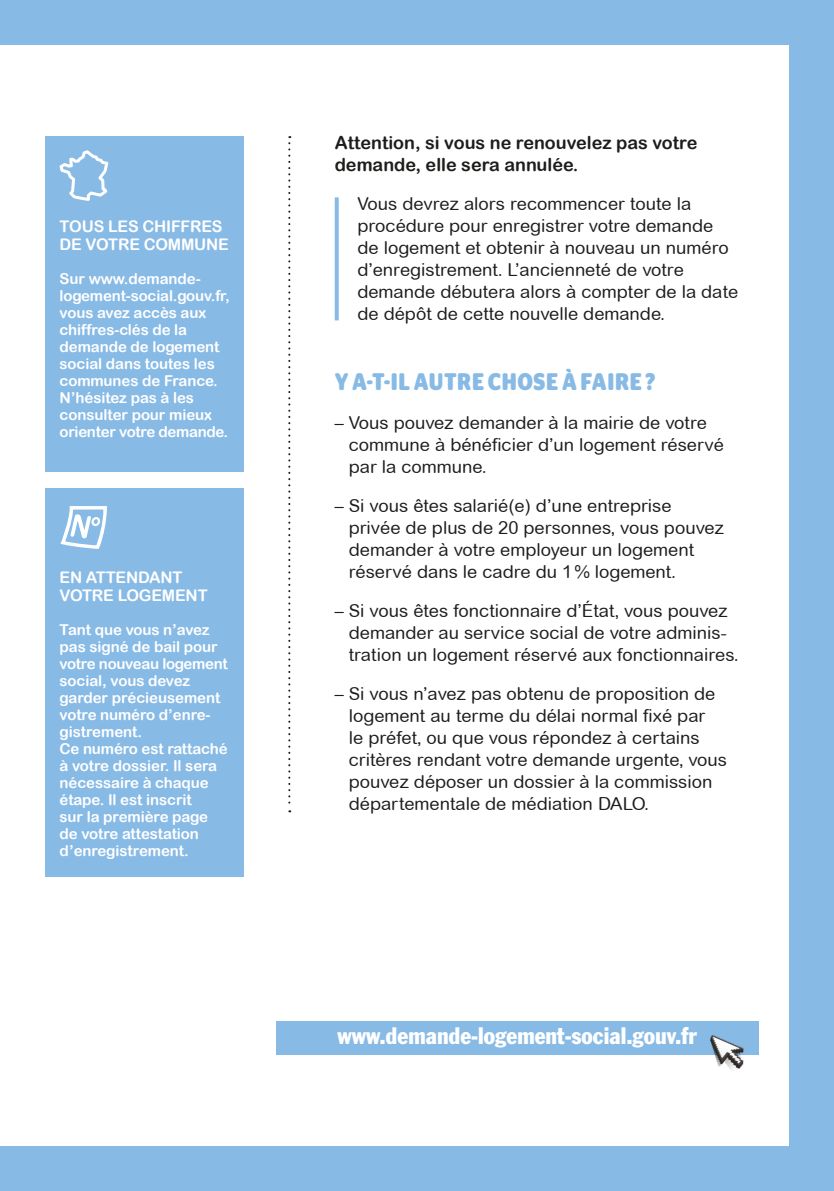
<style>
.page{position:relative;width:834px;height:1191px;background:#fff}
.page>*{position:absolute;margin:0;border:0;box-sizing:border-box;transform-origin:0 0}
.t1{font:700 24px "Stag Sans Round";letter-spacing:.03em;color:#88bae6;scale:.85 1}
.t2{font:condensed 23.4px "Franklin Gothic Std";color:#fff}
.t3{font:18px/22px "Arial Rounded MT";color:#1d1d1b}
.t4{font:18px/22px "Arial Rounded MT Bold";color:#1d1d1b}
.t5{font:16px/18px "Arial Rounded MT Bold";letter-spacing:-.01em;color:#fff}
.t6{font:15px/17px "Arial Rounded MT Bold";letter-spacing:-.005em;color:#fff}
</style>
<div class="page">
<div style="left:0;top:0;width:833px;height:1191px;background:#88bae6"></div>
<div style="left:0;top:45px;width:788px;height:1100px;background:#fff"></div>
<svg style="left:334px;top:197px;width:4px;height:123px"></svg>
<svg style="left:288px;top:136px;width:2px;height:676px"></svg>
<div style="left:275px;top:1021px;width:483px;height:33px;background:#88bae6"></div>
<img style="left:708px;top:1035px;width:46px;height:35px">
<div style="left:45px;top:136px;width:199px;height:335px;background:#88bae6"></div>
<div style="left:45px;top:488px;width:199px;height:389px;background:#88bae6"></div>
<svg style="left:59px;top:150px;width:50px;height:51px"></svg>
<svg style="left:60px;top:506px;width:47px;height:43px"></svg>
<p class="t5" style="left:60px;top:217px;width:171px">TOUS LES CHIFFRES<br>DE VOTRE COMMUNE</p>
<p class="t6" style="left:60px;top:270px;width:172px">Sur www.demande&shy;logement-social.gouv.fr, vous avez accès aux chiffres-clés de la demande de logement social dans toutes les communes de France.<br>N’hésitez pas à les consulter pour mieux orienter votre demande.</p>
<p class="t5" style="left:60px;top:568px;width:149px">EN ATTENDANT<br>VOTRE LOGEMENT</p>
<p class="t6" style="left:60px;top:621px;width:170px">Tant que vous n’avez pas signé de bail pour votre nouveau logement social, vous devez garder précieusement votre numéro d’enre&shy;gistrement.<br>Ce numéro est rattaché à votre dossier. Il sera nécessaire à chaque étape. Il est inscrit<br>sur la première page de votre attestation d’enregistrement.</p>
<p class="t4" style="left:334px;top:132px;width:364px">Attention, si vous ne renouvelez pas votre demande, elle sera annulée.</p>
<p class="t3" style="left:357px;top:193px;width:382px">Vous devrez alors recommencer toute la procédure pour enregistrer votre demande de logement et obtenir à nouveau un numéro d’enregistrement. L’ancienneté de votre demande débutera alors à compter de la date de dépôt de cette nouvelle demande.</p>
<h1 class="t1" style="left:335px;top:367px;width:378px">Y A-T-IL AUTRE CHOSE À FAIRE ?</h1>
<p class="t3" style="left:349px;top:411px;width:377px;text-indent:-14px">– Vous pouvez demander à la mairie de votre commune à bénéficier d’un logement réservé par la commune.</p>
<p class="t3" style="left:349px;top:494px;width:376px;text-indent:-14px">– Si vous êtes salarié(e) d’une entreprise privée de plus de 20 personnes, vous pouvez demander à votre employeur un logement réservé dans le cadre du 1% logement.</p>
<p class="t3" style="left:349px;top:599px;width:391px;text-indent:-14px">– Si vous êtes fonctionnaire d’État, vous pouvez demander au service social de votre adminis&shy;tration un logement réservé aux fonctionnaires.</p>
<p class="t3" style="left:349px;top:682px;width:379px;text-indent:-14px">– Si vous n’avez pas obtenu de proposition de logement au terme du délai normal fixé par<br>le préfet, ou que vous répondez à certains critères rendant votre demande urgente, vous pouvez déposer un dossier à la commission départementale de médiation DALO.</p>
<p class="t2" style="left:337px;top:1021px;width:361px">www.demande-logement-social.gouv.fr</p>
</div>
